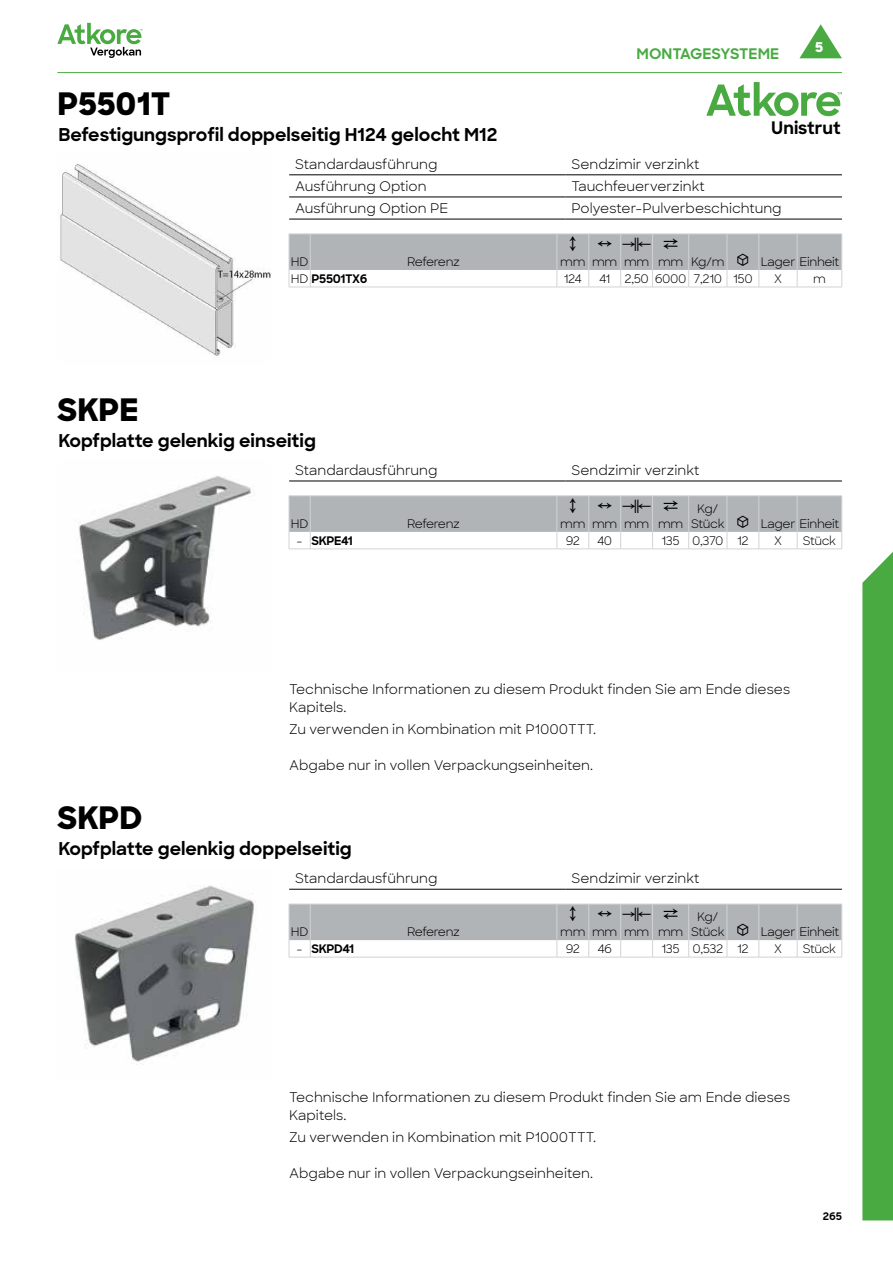
<style>
.page{position:relative;width:893px;height:1263px;background:#fff}
.page>*{position:absolute;margin:0;border:0;box-sizing:border-box;transform-origin:0 0}
.t1{font:800 31.5px "Sharp Sans";color:#000}
.t2{font:700 18px "Sharp Sans";color:#000}
.t3{font:700 17.25px "Sharp Sans";color:#000}
.t4{font:700 14.85px "Sharp Sans";color:#49aa42}
.t5{font:800 13.8px "Sharp Sans";color:#fff}
.t6{font:13.5px/18px "Sharp Sans";color:#000}
.t7{font:12px/14.4px "Sharp Sans";letter-spacing:-.03em;color:#000}
.t8{font:700 12px "Sharp Sans";letter-spacing:-.03em;color:#000}
.t9{font:700 10.65px "Sharp Sans";color:#000}
.s1{font-weight:400}
</style>
<div class="page">
<hr style="left:58px;top:72px;width:784px;height:1px;background:#49aa42">
<svg style="left:57px;top:23px;width:85px;height:35px"></svg>
<div style="left:862px;top:552px;width:31px;height:668px;background:#49aa42"></div>
<svg style="left:799px;top:24px;width:43px;height:34px"></svg>
<img style="left:60px;top:163px;width:210px;height:193px">
<hr style="left:289px;top:175px;width:277px;height:1px;background:#000">
<hr style="left:566px;top:175px;width:276px;height:1px;background:#000">
<hr style="left:289px;top:197px;width:277px;height:1px;background:#000">
<hr style="left:566px;top:197px;width:276px;height:1px;background:#000">
<hr style="left:289px;top:219px;width:277px;height:1px;background:#000">
<hr style="left:566px;top:219px;width:276px;height:1px;background:#000">
<img style="left:79px;top:476px;width:172px;height:164px">
<hr style="left:289px;top:481px;width:277px;height:1px;background:#000">
<hr style="left:566px;top:481px;width:276px;height:1px;background:#000">
<img style="left:74px;top:885px;width:180px;height:180px">
<hr style="left:289px;top:889px;width:277px;height:1px;background:#000">
<hr style="left:566px;top:889px;width:276px;height:1px;background:#000">
<svg style="left:706px;top:82px;width:136px;height:34px"></svg>
<svg style="left:289px;top:234px;width:553px;height:54px"></svg>
<svg style="left:289px;top:496px;width:553px;height:54px"></svg>
<svg style="left:289px;top:904px;width:553px;height:54px"></svg>
<p class="t4" style="left:637px;top:42px;width:144px">MONTAGESYSTEME</p>
<p class="t5" style="left:815px;top:37px;width:10px">5</p>
<h1 class="t1" style="left:57px;top:80px;width:115px">P5501T</h1>
<h2 class="t2" style="left:58px;top:121px;width:441px">Befestigungsprofil doppelseitig H124 gelocht M12</h2>
<p class="t6" style="left:295px;top:154px;width:144px">Standardausführung</p>
<p class="t6" style="left:572px;top:154px;width:130px">Sendzimir verzinkt</p>
<p class="t6" style="left:295px;top:176px;width:133px">Ausführung Option</p>
<p class="t6" style="left:572px;top:176px;width:135px">Tauchfeuerverzinkt</p>
<p class="t6" style="left:295px;top:199px;width:155px">Ausführung Option PE</p>
<p class="t6" style="left:572px;top:199px;width:212px">Polyester-Pulverbeschichtung</p>
<p class="t3" style="left:771px;top:115px;width:71px">Unistrut</p>
<p class="t7" style="left:291px;top:254px;width:19px">HD</p>
<p class="t7" style="left:407px;top:254px;width:54px">Referenz</p>
<p class="t7" style="left:560px;top:254px;width:281px">mm mm mm mm Kg/m ◆ Lager Einheit</p>
<p class="t8" style="left:291px;top:270px;width:78px"><span class="s1">HD</span> P5501TX6</p>
<p class="t7" style="left:564px;top:271px;width:20px">124</p>
<p class="t7" style="left:599px;top:271px;width:155px">41 2,50 6000 7,210 150</p>
<p class="t7" style="left:774px;top:271px;width:9px">X</p>
<p class="t7" style="left:813px;top:271px;width:14px">m</p>
<h1 class="t1" style="left:57px;top:386px;width:83px">SKPE</h1>
<h2 class="t2" style="left:58px;top:427px;width:259px">Kopfplatte gelenkig einseitig</h2>
<p class="t6" style="left:295px;top:460px;width:144px">Standardausführung</p>
<p class="t6" style="left:572px;top:460px;width:130px">Sendzimir verzinkt</p>
<p class="t7" style="left:291px;top:515px;width:19px">HD</p>
<p class="t7" style="left:407px;top:515px;width:54px">Referenz</p>
<p class="t7" style="left:560px;top:515px;width:125px">mm mm mm mm</p>
<p class="t7" style="left:691px;top:501px;width:150px;text-indent:6px">Kg/<br>Stück ◆ Lager Einheit</p>
<p class="t8" style="left:297px;top:532px;width:58px"><span class="s1">-</span> SKPE41</p>
<p class="t7" style="left:566px;top:533px;width:16px">92</p>
<p class="t7" style="left:597px;top:533px;width:17px">40</p>
<p class="t7" style="left:661px;top:533px;width:89px">135 0,370 12</p>
<p class="t7" style="left:774px;top:533px;width:9px">X</p>
<p class="t7" style="left:803px;top:533px;width:35px">Stück</p>
<p class="t6" style="left:289px;top:679px;width:503px">Technische Informationen zu diesem Produkt finden Sie am Ende dieses<br>Kapitels.</p>
<p class="t6" style="left:289px;top:719px;width:309px">Zu verwenden in Kombination mit P1000TTT.</p>
<p class="t6" style="left:289px;top:755px;width:305px">Abgabe nur in vollen Verpackungseinheiten.</p>
<h1 class="t1" style="left:57px;top:794px;width:87px">SKPD</h1>
<h2 class="t2" style="left:58px;top:835px;width:295px">Kopfplatte gelenkig doppelseitig</h2>
<p class="t6" style="left:295px;top:869px;width:144px">Standardausführung</p>
<p class="t6" style="left:572px;top:869px;width:130px">Sendzimir verzinkt</p>
<p class="t7" style="left:291px;top:924px;width:19px">HD</p>
<p class="t7" style="left:407px;top:924px;width:54px">Referenz</p>
<p class="t7" style="left:560px;top:924px;width:125px">mm mm mm mm</p>
<p class="t7" style="left:691px;top:909px;width:150px;text-indent:6px">Kg/<br>Stück ◆ Lager Einheit</p>
<p class="t8" style="left:297px;top:940px;width:59px"><span class="s1">-</span> SKPD41</p>
<p class="t7" style="left:566px;top:941px;width:16px">92</p>
<p class="t7" style="left:597px;top:941px;width:16px">46</p>
<p class="t7" style="left:661px;top:941px;width:89px">135 0,532 12</p>
<p class="t7" style="left:774px;top:941px;width:9px">X</p>
<p class="t7" style="left:803px;top:941px;width:35px">Stück</p>
<p class="t6" style="left:289px;top:1087px;width:503px">Technische Informationen zu diesem Produkt finden Sie am Ende dieses<br>Kapitels.</p>
<p class="t6" style="left:289px;top:1127px;width:309px">Zu verwenden in Kombination mit P1000TTT.</p>
<p class="t6" style="left:289px;top:1163px;width:305px">Abgabe nur in vollen Verpackungseinheiten.</p>
<p class="t9" style="left:823px;top:1209px;width:21px">265</p>
</div>
